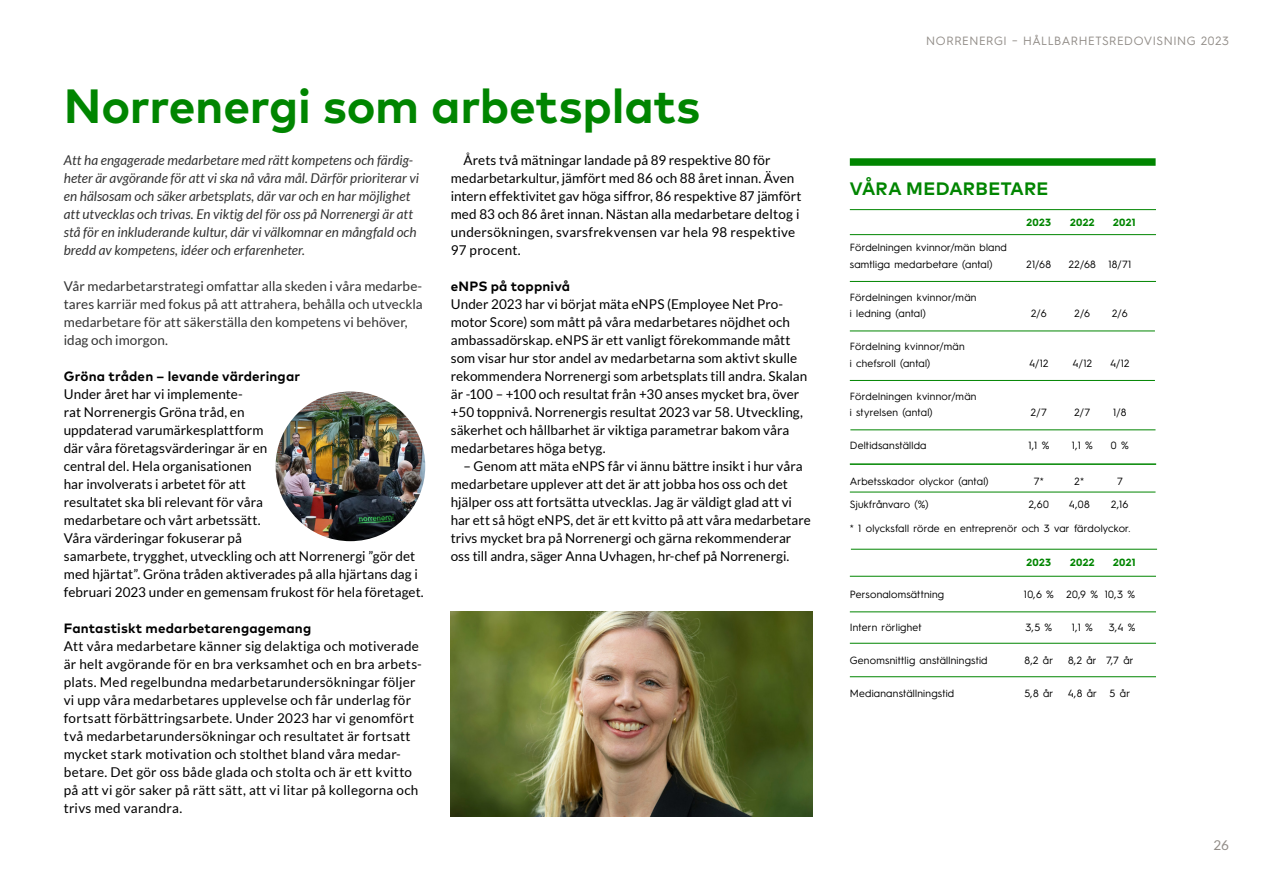
<style>
.page{position:relative;width:1263px;height:893px;background:#fff}
.page>*{position:absolute;margin:0;border:0;box-sizing:border-box;transform-origin:0 0}
.t1{font:700 48px "Mark W1 G";letter-spacing:-.005em;color:#008500}
.t2{font:700 18px "Mark W1 G";letter-spacing:.015em;color:#008500}
.t3{font:13.5px/18px "Lato";letter-spacing:.005em;color:#000}
.t4{font:italic 13.5px/18px "Lato";letter-spacing:.005em;color:#333}
.t5{font:13.5px/18px "Lato";letter-spacing:.005em;color:#333}
.t6{font:700 13.5px "Mark W1 G";letter-spacing:.01em;color:#000}
.t7{font:13.5px "Lato";color:#928d88}
.t8{font:12px "Hurme Geometric Sans 3";letter-spacing:.05em;color:#928d88}
.t9{font:10.5px/16.5px "Hurme Geometric Sans 3";letter-spacing:.025em;color:#000}
.t10{font:700 10.5px "Hurme Geometric Sans 3";letter-spacing:.03em;color:#008500}
</style>
<div class="page">
<hr style="left:850px;top:463px;width:306px;height:2px;background:#008500">
<div style="left:850px;top:158px;width:305px;height:8px;background:#008500"></div>
<hr style="left:850px;top:380px;width:305px;height:1px;background:#008500">
<hr style="left:850px;top:331px;width:305px;height:1px;background:#008500">
<hr style="left:850px;top:281px;width:306px;height:1px;background:#008500">
<hr style="left:850px;top:234px;width:306px;height:1px;background:#008500">
<hr style="left:850px;top:612px;width:306px;height:1px;background:#008500">
<hr style="left:850px;top:643px;width:306px;height:1px;background:#008500">
<hr style="left:850px;top:676px;width:306px;height:1px;background:#008500">
<hr style="left:850px;top:576px;width:306px;height:1px;background:#008500">
<hr style="left:850px;top:209px;width:306px;height:1px;background:#008500">
<hr style="left:851px;top:549px;width:306px;height:1px;background:#008500">
<hr style="left:850px;top:492px;width:305px;height:1px;background:#008500">
<hr style="left:850px;top:430px;width:305px;height:1px;background:#008500">
<img style="left:451px;top:612px;width:361px;height:204px">
<img style="left:276px;top:391px;width:149px;height:150px;border-radius:75px">
<h1 class="t1" style="left:64px;top:69px;width:638px">Norrenergi som arbetsplats</h1>
<p class="t4" style="left:64px;top:151px;width:357px">Att ha engagerade medarbetare med rätt kompetens och färdig&shy;heter är avgörande för att vi ska nå våra mål. Därför prioriterar vi en hälsosam och säker arbetsplats, där var och en har möjlighet att utvecklas och trivas. En viktig del för oss på Norrenergi är att stå för en inkluderande kultur, där vi välkomnar en mångfald och bredd av kompetens, idéer och erfarenheter.</p>
<p class="t5" style="left:64px;top:277px;width:360px">Vår medarbetarstrategi omfattar alla skeden i våra medarbe&shy;tares karriär med fokus på att attrahera, behålla och utveckla medarbetare för att säkerställa den kompetens vi behöver, idag och imorgon.</p>
<p class="t6" style="left:64px;top:366px;width:238px">Gröna tråden – levande värderingar</p>
<p class="t3" style="left:64px;top:385px;width:362px">Under året har vi implemente-<br>rat Norrenergis Gröna tråd, en<br>uppdaterad varumärkesplattform<br>där våra företagsvärderingar är en<br>central del. Hela organisationen<br>har involverats i arbetet för att<br>resultatet ska bli relevant för våra<br>medarbetare och vårt arbetssätt.<br>Våra värderingar fokuserar på<br>samarbete, trygghet, utveckling och att Norrenergi ”gör det med hjärtat”. Gröna tråden aktiverades på alla hjärtans dag i februari 2023 under en gemensam frukost för hela företaget.</p>
<p class="t6" style="left:64px;top:618px;width:249px">Fantastiskt medarbetarengagemang</p>
<p class="t3" style="left:64px;top:637px;width:360px">Att våra medarbetare känner sig delaktiga och motiverade är helt avgörande för en bra verksamhet och en bra arbets&shy;plats. Med regelbundna medarbetarundersökningar följer vi upp våra medarbetares upplevelse och får underlag för fortsatt förbättringsarbete. Under 2023 har vi genomfört två medarbetarundersökningar och resultatet är fortsatt mycket stark motivation och stolthet bland våra medar&shy;betare. Det gör oss både glada och stolta och är ett kvitto på att vi gör saker på rätt sätt, att vi litar på kollegorna och trivs med varandra.</p>
<p class="t3" style="left:451px;top:151px;width:352px;text-indent:13px">Årets två mätningar landade på 89 respektive 80 för medarbetarkultur, jämfört med 86 och 88 året innan. Även intern effektivitet gav höga siffror, 86 respektive 87 jämfört med 83 och 86 året innan. Nästan alla medarbetare deltog i undersökningen, svarsfrekvensen var hela 98 respektive 97 procent.</p>
<p class="t6" style="left:451px;top:276px;width:121px">eNPS på toppnivå</p>
<p class="t3" style="left:451px;top:295px;width:358px">Under 2023 har vi börjat mäta eNPS (Employee Net Pro&shy;motor Score) som mått på våra medarbetares nöjdhet och ambassadörskap. eNPS är ett vanligt förekommande mått som visar hur stor andel av medarbetarna som aktivt skulle rekommendera Norrenergi som arbetsplats till andra. Skalan är -100 – +100 och resultat från +30 anses mycket bra, över +50 toppnivå. Norrenergis resultat 2023 var 58. Utveckling, säkerhet och hållbarhet är viktiga parametrar bakom våra medarbetares höga betyg.</p>
<p class="t3" style="left:451px;top:457px;width:361px;text-indent:13px">– Genom att mäta eNPS får vi ännu bättre insikt i hur våra medarbetare upplever att det är att jobba hos oss och det hjälper oss att fortsätta utvecklas. Jag är väldigt glad att vi har ett så högt eNPS, det är ett kvitto på att våra medarbetare trivs mycket bra på Norrenergi och gärna rekommenderar oss till andra, säger Anna Uvhagen, hr-chef på Norrenergi.</p>
<p class="t8" style="left:926px;top:33px;width:304px">NORRENERGI – HÅLLBARHETSREDOVISNING 2023</p>
<h2 class="t2" style="left:850px;top:175px;width:200px">VÅRA MEDARBETARE</h2>
<p class="t10" style="left:1026px;top:215px;width:26px">2023</p>
<p class="t10" style="left:1070px;top:215px;width:26px">2022</p>
<p class="t10" style="left:1113px;top:215px;width:24px">2021</p>
<p class="t9" style="left:850px;top:239px;width:158px">Fördelningen kvinnor/män bland samtliga medarbetare (antal)</p>
<p class="t9" style="left:850px;top:288px;width:128px">Fördelningen kvinnor/män i ledning (antal)</p>
<p class="t9" style="left:850px;top:338px;width:116px">Fördelning kvinnor/män i chefsroll (antal)</p>
<p class="t9" style="left:850px;top:387px;width:128px">Fördelningen kvinnor/män i styrelsen (antal)</p>
<p class="t9" style="left:1026px;top:255px;width:26px">21/68</p>
<p class="t9" style="left:1069px;top:255px;width:64px">22/68 18/71</p>
<p class="t9" style="left:1031px;top:305px;width:17px">2/6</p>
<p class="t9" style="left:1074px;top:305px;width:17px">2/6</p>
<p class="t9" style="left:1112px;top:305px;width:17px">2/6</p>
<p class="t9" style="left:1029px;top:354px;width:21px">4/12</p>
<p class="t9" style="left:1073px;top:354px;width:21px">4/12</p>
<p class="t9" style="left:1110px;top:354px;width:21px">4/12</p>
<p class="t9" style="left:1031px;top:404px;width:18px">2/7</p>
<p class="t9" style="left:1074px;top:404px;width:18px">2/7</p>
<p class="t9" style="left:1113px;top:404px;width:15px">1/8</p>
<p class="t9" style="left:850px;top:437px;width:78px">Deltidsanställda</p>
<p class="t9" style="left:1028px;top:437px;width:22px">1,1 %</p>
<p class="t9" style="left:1072px;top:437px;width:22px">1,1 %</p>
<p class="t9" style="left:1111px;top:437px;width:19px">0 %</p>
<p class="t9" style="left:850px;top:472px;width:140px">Arbetsskador olyckor (antal)</p>
<p class="t9" style="left:1034px;top:472px;width:12px">7*</p>
<p class="t9" style="left:1074px;top:472px;width:11px">2*</p>
<p class="t9" style="left:1117px;top:472px;width:7px">7</p>
<p class="t9" style="left:850px;top:495px;width:80px">Sjukfrånvaro (%)</p>
<p class="t9" style="left:1029px;top:495px;width:22px">2,60</p>
<p class="t9" style="left:1069px;top:495px;width:22px">4,08</p>
<p class="t9" style="left:1111px;top:495px;width:19px">2,16</p>
<p class="t9" style="left:850px;top:520px;width:282px">* 1 olycksfall rörde en entreprenör och 3 var färdolyckor.</p>
<p class="t10" style="left:1026px;top:555px;width:26px">2023</p>
<p class="t10" style="left:1070px;top:555px;width:26px">2022</p>
<p class="t10" style="left:1113px;top:555px;width:24px">2021</p>
<p class="t9" style="left:850px;top:585px;width:96px">Personalomsättning</p>
<p class="t9" style="left:1024px;top:585px;width:113px">10,6 % 20,9 % 10,3 %</p>
<p class="t9" style="left:850px;top:618px;width:73px">Intern rörlighet</p>
<p class="t9" style="left:1025px;top:618px;width:28px">3,5 %</p>
<p class="t9" style="left:1072px;top:618px;width:22px">1,1 %</p>
<p class="t9" style="left:1109px;top:618px;width:28px">3,4 %</p>
<p class="t9" style="left:850px;top:651px;width:139px">Genomsnittlig anställningstid</p>
<p class="t9" style="left:1024px;top:651px;width:30px">8,2 år</p>
<p class="t9" style="left:1068px;top:651px;width:67px">8,2 år 7,7 år</p>
<p class="t9" style="left:850px;top:684px;width:106px">Mediananställningstid</p>
<p class="t9" style="left:1024px;top:684px;width:31px">5,8 år</p>
<p class="t9" style="left:1068px;top:684px;width:64px">4,8 år 5 år</p>
<p class="t7" style="left:1213px;top:837px;width:17px">26</p>
</div>
